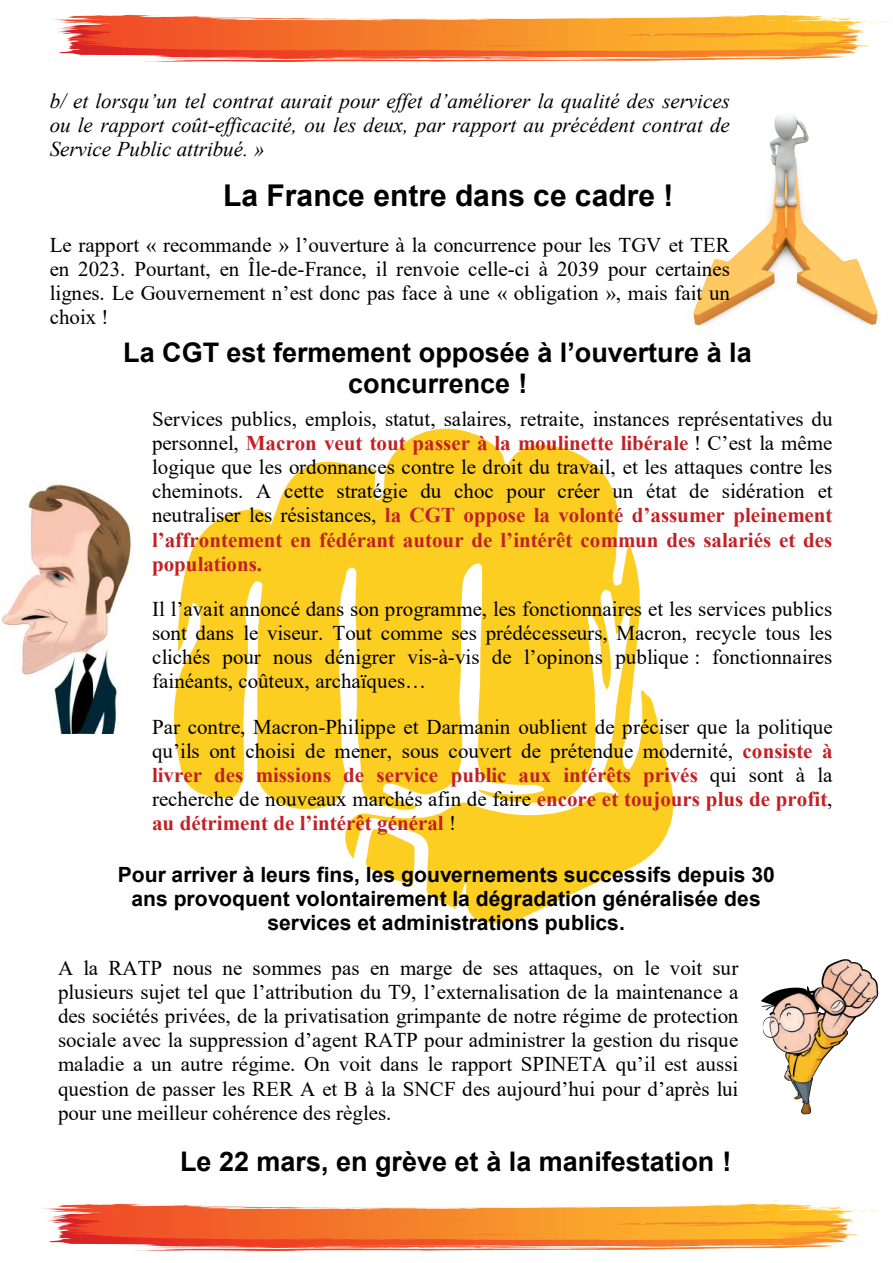
<style>
.page{position:relative;width:893px;height:1263px;background:#fff}
.page>*{position:absolute;margin:0;border:0;box-sizing:border-box;transform-origin:0 0}
.t1{font:700 30px "Arial";color:#000001}
.t2{font:700 27px/31.2px "Arial";color:#000001;text-align:center}
.t3{font:21px/24.2px "Times New Roman";color:#000001;text-align:justify}
.t4{font:italic 21px/24.2px "Times New Roman";color:#000001;text-align:justify}
.t5{font:700 21px/24.2px "Arial";color:#000001;text-align:center}
.s1{font-weight:700;color:#c22025}
</style>
<div class="page">
<img style="left:51px;top:14px;width:842px;height:47px">
<img style="left:41px;top:1203px;width:843px;height:47px">
<img style="left:174px;top:428px;width:499px;height:495px">
<img style="left:693px;top:115px;width:185px;height:211px">
<img style="left:0;top:481px;width:132px;height:252px">
<img style="left:761px;top:959px;width:118px;height:156px">
<p class="t4" style="left:50px;top:88px;width:682px">b/ et lorsqu’un tel contrat aurait pour effet d’améliorer la qualité des services ou le rapport coût-efficacité, ou les deux, par rapport au précédent contrat de Service Public attribué. »</p>
<h1 class="t1" style="left:223px;top:174px;width:452px">La France entre dans ce cadre !</h1>
<p class="t3" style="left:50px;top:232px;width:682px">Le rapport « recommande » l’ouverture à la concurrence pour les TGV et TER en 2023. Pourtant, en Île-de-France, il renvoie celle-ci à 2039 pour certaines lignes. Le Gouvernement n’est donc pas face à une « obligation », mais fait un choix !</p>
<p class="t2" style="left:123px;top:337px;width:630px">La CGT est fermement opposée à l’ouverture à la concurrence !</p>
<p class="t3" style="left:152px;top:406px;width:682px">Services publics, emplois, statut, salaires, retraite, instances représentatives du personnel, <span class="s1">Macron veut tout passer à la moulinette libérale</span> ! C’est la même logique que les ordonnances contre le droit du travail, et les attaques contre les cheminots. A cette stratégie du choc pour créer un état de sidération et neutraliser les résistances, <span class="s1">la CGT oppose la volonté d’assumer pleinement l’affrontement en fédérant autour de l’intérêt commun des salariés et des populations.</span></p>
<p class="t3" style="left:152px;top:596px;width:682px">Il l’avait annoncé dans son programme, les fonctionnaires et les services publics sont dans le viseur. Tout comme ses prédécesseurs, Macron, recycle tous les clichés pour nous dénigrer vis-à-vis de l’opinons publique : fonctionnaires fainéants, coûteux, archaïques…</p>
<p class="t3" style="left:152px;top:714px;width:682px">Par contre, Macron-Philippe et Darmanin oublient de préciser que la politique qu’ils ont choisi de mener, sous couvert de prétendue modernité, <span class="s1">consiste à livrer des missions de service public aux intérêts privés</span> qui sont à la recherche de nouveaux marchés afin de faire <span class="s1">encore et toujours plus de profit</span>, <span class="s1">au détriment de l’intérêt général</span> !</p>
<p class="t5" style="left:118px;top:862px;width:659px">Pour arriver à leurs fins, les gouvernements successifs depuis 30 ans provoquent volontairement la dégradation généralisée des services et administrations publics.</p>
<p class="t3" style="left:58px;top:955px;width:682px">A la RATP nous ne sommes pas en marge de ses attaques, on le voit sur plusieurs sujet tel que l’attribution du T9, l’externalisation de la maintenance a des sociétés privées, de la privatisation grimpante de notre régime de protection sociale avec la suppression d’agent RATP pour administrer la gestion du risque maladie a un autre régime. On voit dans le rapport SPINETA qu’il est aussi question de passer les RER A et B à la SNCF des aujourd’hui pour d’après lui pour une meilleur cohérence des règles.</p>
<p class="t2" style="left:180px;top:1146px;width:553px">Le 22 mars, en grève et à la manifestation !</p>
</div>
